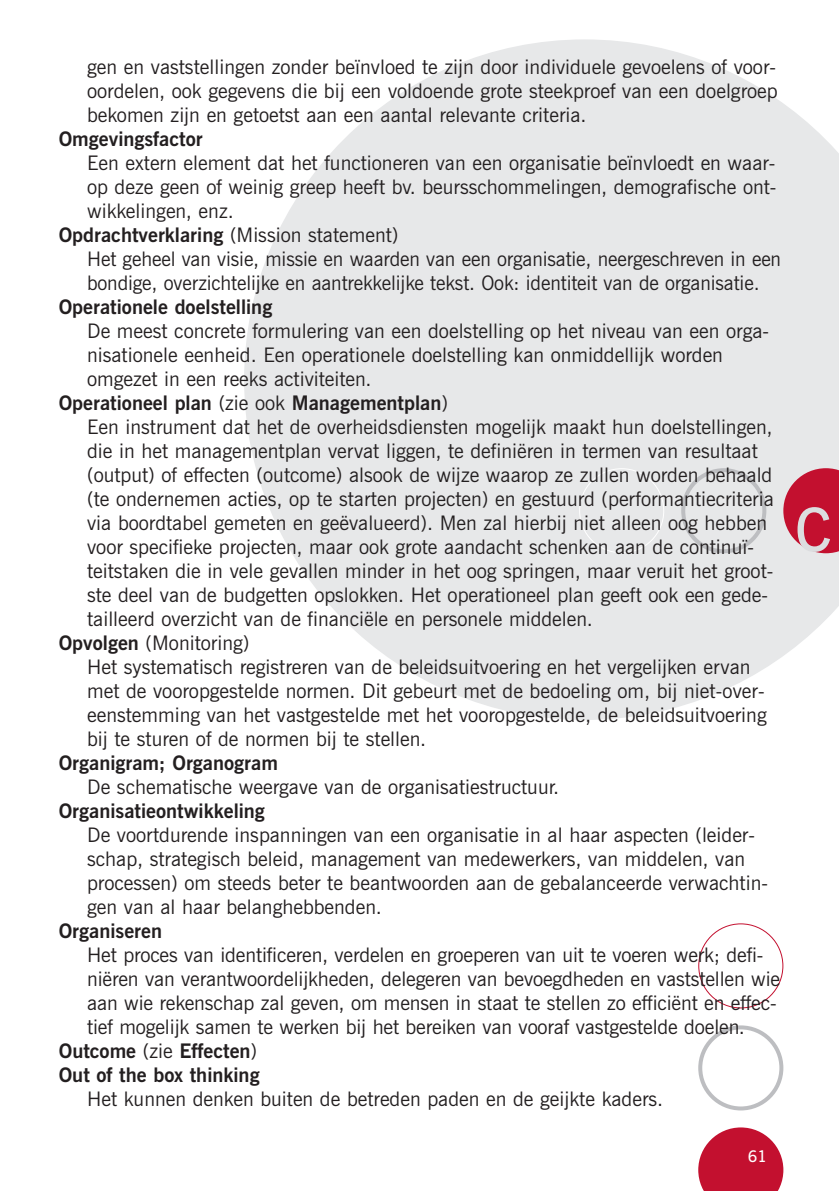
<style>
.page{position:relative;width:840px;height:1191px;background:#fff}
.page>*{position:absolute;margin:0;border:0;box-sizing:border-box;transform-origin:0 0}
.t1{font:600 60px "News Gothic BT";color:#dcdddf}
.t2{font:20px/24px "News Gothic BT";color:#231f20;text-align:justify}
.t3{font:700 20px "News Gothic BT";color:#231f20}
.t4{font:600 16px "News Gothic BT";color:#fff}
.s1{font-weight:400}
.s2{font-weight:700}
</style>
<div class="page">
<svg style="left:244px;top:39px;width:594px;height:681px;fill:#e7e8e9"></svg>
<svg style="left:698px;top:1127px;width:85px;height:64px"></svg>
<svg style="left:698px;top:1025px;width:85px;height:85px"></svg>
<div style="left:697px;top:923px;width:86px;height:85px;border:2px solid #c3102f;border-radius:50%"></div>
<svg style="left:782px;top:468px;width:56px;height:85px;background:#c93952"></svg>
<svg style="left:680px;top:468px;width:86px;height:85px;background:#e1e2e3"></svg>
<div style="left:578px;top:468px;width:86px;height:85px;border:2px solid #fff;border-radius:50%"></div>
<p class="t2" style="left:87px;top:56px;width:691px">gen en vaststellingen zonder beïnvloed te zijn door individuele gevoelens of voor&shy;oordelen, ook gegevens die bij een voldoende grote steekproef van een doelgroep bekomen zijn en getoetst aan een aantal relevante criteria.</p>
<p class="t3" style="left:59px;top:131px;width:145px">Omgevingsfactor</p>
<p class="t2" style="left:87px;top:152px;width:689px">Een extern element dat het functioneren van een organisatie beïnvloedt en waar-</p>
<p class="t2" style="left:87px;top:176px;width:690px">op deze geen of weinig greep heeft bv. beursschommelingen, demografische ont-</p>
<p class="t2" style="left:87px;top:200px;width:148px">wikkelingen, enz.</p>
<p class="t3" style="left:59px;top:227px;width:341px">Opdrachtverklaring <span class="s1">(Mission statement)</span></p>
<p class="t2" style="left:87px;top:248px;width:695px">Het geheel van visie, missie en waarden van een organisatie, neergeschreven in een</p>
<p class="t2" style="left:87px;top:272px;width:673px">bondige, overzichtelijke en aantrekkelijke tekst. Ook: identiteit van de organisatie.</p>
<p class="t3" style="left:59px;top:299px;width:215px">Operationele doelstelling</p>
<p class="t2" style="left:87px;top:320px;width:683px">De meest concrete formulering van een doelstelling op het niveau van een orga-</p>
<p class="t2" style="left:87px;top:344px;width:637px">nisationele eenheid. Een operationele doelstelling kan onmiddellijk worden</p>
<p class="t2" style="left:87px;top:368px;width:286px">omgezet in een reeks activiteiten.</p>
<p class="t3" style="left:59px;top:395px;width:390px">Operationeel plan <span class="s1">(zie ook</span> Managementplan<span class="s1">)</span></p>
<p class="t2" style="left:87px;top:416px;width:686px">Een instrument dat het de overheidsdiensten mogelijk maakt hun doelstellingen,</p>
<p class="t2" style="left:87px;top:440px;width:672px">die in het managementplan vervat liggen, te definiëren in termen van resultaat</p>
<p class="t2" style="left:87px;top:464px;width:686px">(output) of effecten (outcome) alsook de wijze waarop ze zullen worden behaald</p>
<p class="t2" style="left:87px;top:488px;width:687px">(te ondernemen acties, op te starten projecten) en gestuurd (performantiecriteria</p>
<p class="t2" style="left:87px;top:512px;width:681px">via boordtabel gemeten en geëvalueerd). Men zal hierbij niet alleen oog hebben</p>
<p class="t2" style="left:87px;top:536px;width:668px">voor specifieke projecten, maar ook grote aandacht schenken aan de continuï-</p>
<p class="t2" style="left:87px;top:560px;width:687px">teitstaken die in vele gevallen minder in het oog springen, maar veruit het groot-</p>
<p class="t2" style="left:87px;top:584px;width:682px">ste deel van de budgetten opslokken. Het operationeel plan geeft ook een gede-</p>
<p class="t2" style="left:87px;top:608px;width:507px">tailleerd overzicht van de financiële en personele middelen.</p>
<p class="t2" style="left:59px;top:632px;width:192px"><span class="s2">Opvolgen</span> (Monitoring)</p>
<p class="t2" style="left:87px;top:656px;width:664px">Het systematisch registreren van de beleidsuitvoering en het vergelijken ervan</p>
<p class="t2" style="left:87px;top:680px;width:678px">met de vooropgestelde normen. Dit gebeurt met de bedoeling om, bij niet-over-</p>
<p class="t2" style="left:87px;top:704px;width:680px">eenstemming van het vastgestelde met het vooropgestelde, de beleidsuitvoering</p>
<p class="t2" style="left:87px;top:728px;width:340px">bij te sturen of de normen bij te stellen.</p>
<p class="t3" style="left:59px;top:755px;width:220px">Organigram; Organogram</p>
<p class="t2" style="left:87px;top:776px;width:473px">De schematische weergave van de organisatiestructuur.</p>
<p class="t3" style="left:59px;top:803px;width:207px">Organisatieontwikkeling</p>
<p class="t2" style="left:87px;top:824px;width:682px;text-align:left">De voortdurende inspanningen van een organisatie in al haar aspecten (leider&shy;schap, strategisch beleid, management van medewerkers, van middelen, van processen) om steeds beter te beantwoorden aan de gebalanceerde verwachtin&shy;gen van al haar belanghebbenden.</p>
<p class="t3" style="left:59px;top:923px;width:105px">Organiseren</p>
<p class="t2" style="left:87px;top:944px;width:677px">Het proces van identificeren, verdelen en groeperen van uit te voeren werk; defi-</p>
<p class="t2" style="left:87px;top:968px;width:694px">niëren van verantwoordelijkheden, delegeren van bevoegdheden en vaststellen wie</p>
<p class="t2" style="left:87px;top:992px;width:690px">aan wie rekenschap zal geven, om mensen in staat te stellen zo efficiënt en effec-</p>
<p class="t2" style="left:87px;top:1016px;width:659px">tief mogelijk samen te werken bij het bereiken van vooraf vastgestelde doelen.</p>
<p class="t3" style="left:59px;top:1043px;width:200px">Outcome <span class="s1">(zie</span> Effecten<span class="s1">)</span></p>
<p class="t3" style="left:59px;top:1067px;width:202px">Out of the box thinking</p>
<p class="t2" style="left:87px;top:1088px;width:577px">Het kunnen denken buiten de betreden paden en de geijkte kaders.</p>
<p class="t4" style="left:747px;top:1150px;width:21px">61</p>
<h1 class="t1" style="left:794px;top:507px;width:38px">C</h1>
</div>
